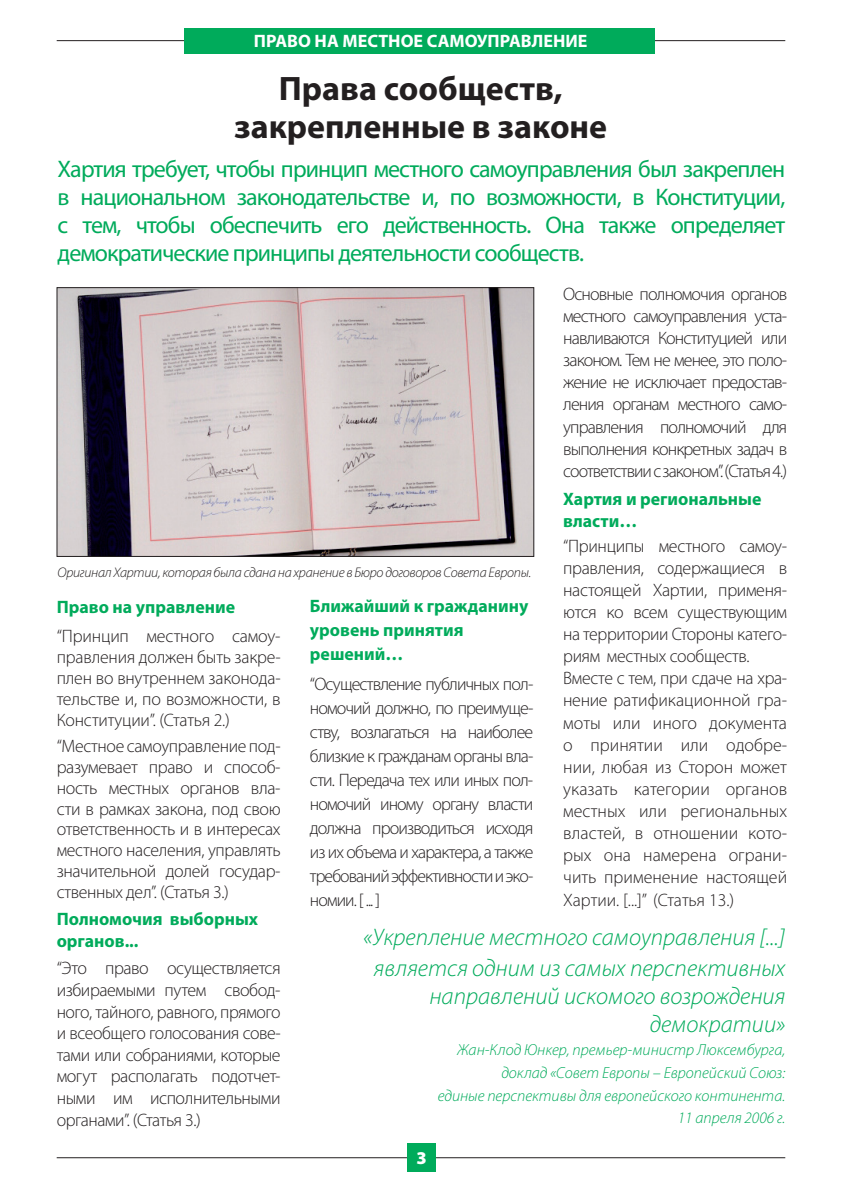
<style>
.page{position:relative;width:842px;height:1191px;background:#fff}
.page>*{position:absolute;margin:0;border:0;box-sizing:border-box;transform-origin:0 0}
.t1{font:700 34px/38px "Myriad Pro";color:#231f20;text-align:center}
.t2{font:24px/28px "Myriad Pro";letter-spacing:-.035em;color:#00ab5b;text-align:justify}
.t3{font:italic 300 24px/30.8px "Myriad Pro";color:#00ab5b;text-align:center}
.t4{font:300 18px/22.2px "Myriad Pro";letter-spacing:-.02em;color:#231f20;text-align:justify}
.t5{font:700 18px/24.2px "Myriad Pro";color:#00ab5b}
.t6{font:700 18px "Myriad Pro";color:#fff}
.t7{font:900 18px "Myriad Pro";color:#fff}
.t8{font:italic 300 16px/22.8px "Myriad Pro";color:#00ab5b;text-align:right}
.t9{font:italic 300 14px "Myriad Pro";letter-spacing:-.02em;color:#231f20}
</style>
<div class="page">
<hr style="left:57px;top:40px;width:728px;height:1px;background:#231f20">
<hr style="left:57px;top:1157px;width:728px;height:1px;background:#231f20">
<div style="left:184px;top:28px;width:471px;height:26px;background:#00ab5b"></div>
<div style="left:407px;top:1143px;width:28px;height:28px;background:#00ab5b"></div>
<img style="left:59px;top:289px;width:473px;height:266px">
<div style="left:57px;top:287px;width:477px;height:270px;border:1px solid #231f20"></div>
<p class="t6" style="left:254px;top:29px;width:335px">ПРАВО НА МЕСТНОЕ САМОУПРАВЛЕНИЕ</p>
<h1 class="t1" style="left:234px;top:69px;width:375px">Права сообществ, закрепленные в законе</h1>
<p class="t2" style="left:58px;top:154px;width:729px">Хартия требует, чтобы принцип местного самоуправления был закреплен в национальном законодательстве и, по возможности, в Конституции, с тем, чтобы обеспечить его действенность. Она также определяет демократические принципы деятельности сообществ.</p>
<p class="t4" style="left:563px;top:283px;width:225px">Основные полномочия органов местного самоуправления уста&shy;навливаются Конституцией или законом. Тем не менее, это поло&shy;жение не исключает предостав&shy;ления органам местного само&shy;управления полномочий для выполнения конкретных задач в соответствии с законом”. (Статья 4.)</p>
<p class="t5" style="left:563px;top:487px;width:200px;line-height:22.2px">Хартия и региональные власти…</p>
<p class="t4" style="left:563px;top:534px;width:225px;text-align:left">“Принципы местного самоу&shy;правления, содержащиеся в настоящей Хартии, применя&shy;ются ко всем существующим на территории Стороны катего&shy;риям местных сообществ.<br>Вместе с тем, при сдаче на хра&shy;нение ратификационной гра&shy;моты или иного документа о принятии или одобре&shy;нии, любая из Сторон может указать категории органов местных или региональных властей, в отношении кото&shy;рых она намерена ограни&shy;чить применение настоящей<br>Хартии. [...]” (Статья 13.)</p>
<p class="t9" style="left:58px;top:563px;width:475px">Оригинал Хартии, которая была сдана на хранение в Бюро договоров Совета Европы.</p>
<p class="t5" style="left:310px;top:593px;width:220px">Ближайший к гражданину уровень принятия решений…</p>
<p class="t4" style="left:310px;top:671px;width:225px;line-height:24px">“Осуществление публичных пол&shy;номочий должно, по преимуще&shy;ству, возлагаться на наиболее близкие к гражданам органы вла&shy;сти. Передача тех или иных пол&shy;номочий иному органу власти должна производиться исходя из их объема и характера, а также требований эффективности и эко&shy;номии. [ ... ]</p>
<p class="t5" style="left:57px;top:594px;width:180px">Право на управление</p>
<p class="t4" style="left:57px;top:625px;width:225px;line-height:20.8px">“Принцип местного самоу&shy;правления должен быть закре&shy;плен во внутреннем законода&shy;тельстве и, по возможности, в Конституции”. (Статья 2.)</p>
<p class="t4" style="left:57px;top:735px;width:225px;line-height:20.8px">“Местное самоуправление под&shy;разумевает право и способ&shy;ность местных органов вла&shy;сти в рамках закона, под свою ответственность и в интересах местного населения, управлять значительной долей государ&shy;ственных дел”. (Статья 3.)</p>
<p class="t5" style="left:57px;top:907px;width:203px;line-height:21.6px">Полномочия выборных органов...</p>
<p class="t4" style="left:57px;top:957px;width:225px;line-height:21.6px">“Это право осуществляется избираемыми путем свобод&shy;ного, тайного, равного, прямого и всеобщего голосования сове&shy;тами или собраниями, которые могут располагать подотчет&shy;ными им исполнительными органами”. (Статья 3.)</p>
<h2 class="t3" style="left:363px;top:921px;width:424px">«Укрепление местного самоуправления [...] является одним из самых перспективных</h2>
<h2 class="t3" style="left:429px;top:981px;width:357px;line-height:28px;text-align:right">направлений искомого возрождения демократии»</h2>
<p class="t8" style="left:438px;top:1038px;width:349px">Жан-Клод Юнкер, премьер-министр Люксембурга, доклад «Совет Европы – Европейский Союз:<br>единые перспективы для европейского континента.<br>11 апреля 2006 г.</p>
<p class="t7" style="left:416px;top:1145px;width:12px">3</p>
</div>
